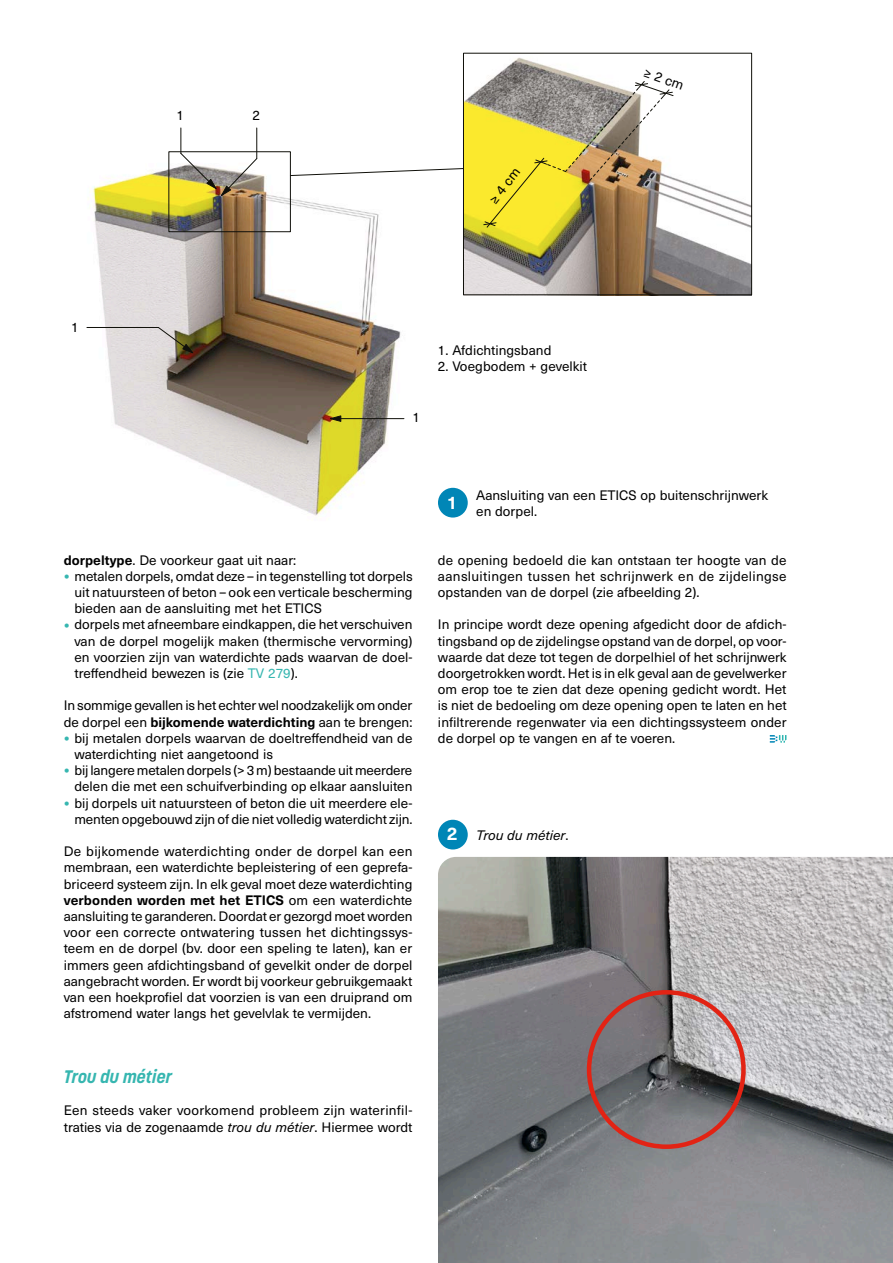
<style>
.page{position:relative;width:893px;height:1263px;background:#fff}
.page>*{position:absolute;margin:0;border:0;box-sizing:border-box;transform-origin:0 0}
.t1{font:italic 700 18px "Korolev";color:#36b6b0}
.t2{font:700 18px "Neue Haas Unica W1 G";color:#fff}
.t3{font:13.5px/16.2px "Neue Haas Unica W1 G";color:#000;text-align:justify}
.t4{font:italic 13.5px "Neue Haas Unica W1 G";color:#000}
.s1{font-weight:700}
.s2{font-size:18px;color:#36b6b0}
.s3{color:#36b6b0}
.s4{font-style:italic}
.s5{font-weight:700;font-style:normal;font-size:18px;color:#fff}
.s6{font-style:normal}
</style>
<div class="page">
<img style="left:86px;top:140px;width:403px;height:378px">
<svg style="left:180px;top:128px;width:77px;height:68px"></svg>
<hr style="left:256px;top:128px;width:1px;height:31px;background:#10100a">
<svg style="left:158px;top:327px;width:35px;height:26px"></svg>
<hr style="left:87px;top:327px;width:71px;height:1px;background:#10100a">
<hr style="left:331px;top:418px;width:73px;height:1px;background:#10100a">
<svg style="left:330px;top:416px;width:11px;height:5px"></svg>
<img style="left:465px;top:57px;width:285px;height:236px">
<img style="left:483px;top:81px;width:190px;height:147px">
<div style="left:463px;top:53px;width:289px;height:242px;border:1px solid #10100a"></div>
<svg style="left:291px;top:168px;width:173px;height:8px"></svg>
<div style="left:169px;top:151px;width:122px;height:81px;border:1px solid #10100a"></div>
<img style="left:438px;top:857px;width:455px;height:406px">
<div style="left:438px;top:488px;width:30px;height:29px;background:#0086b6;border-radius:50%"></div>
<div style="left:438px;top:820px;width:30px;height:29px;background:#0086b6;border-radius:50%"></div>
<div style="left:587px;top:990px;width:159px;height:159px;border:4px solid #e22314;border-radius:50%"></div>
<svg style="left:770px;top:735px;width:16px;height:8px"></svg>
<p class="t3" style="left:176px;top:106px;width:9px">1</p>
<p class="t3" style="left:253px;top:106px;width:9px">2</p>
<p class="t3" style="left:485px;top:197px;width:43px;rotate:-52deg">≥ 4 cm</p>
<p class="t3" style="left:647px;top:63px;width:43px;rotate:20deg">≥ 2 cm</p>
<p class="t3" style="left:71px;top:318px;width:9px">1</p>
<p class="t3" style="left:412px;top:409px;width:9px">1</p>
<p class="t3" style="left:438px;top:341px;width:115px">1. Afdichtingsband</p>
<p class="t3" style="left:438px;top:357px;width:151px">2. Voegbodem + gevelkit</p>
<p class="t3" style="left:64px;top:551px;width:234px"><span class="s1">dorpeltype</span>. De voorkeur gaat uit naar:</p>
<p class="t3" style="left:74px;top:567px;width:340px;text-indent:-11px"><span class="s2">•</span> metalen dorpels, omdat deze – in tegenstelling tot dorpels uit natuursteen of beton – ook een verticale bescherming bieden aan de aansluiting met het ETICS</p>
<p class="t3" style="left:74px;top:616px;width:340px;text-indent:-11px"><span class="s2">•</span> dorpels met afneembare eindkappen, die het verschuiven van de dorpel mogelijk maken (thermische vervorming) en voorzien zijn van waterdichte pads waarvan de doel&shy;treffendheid bewezen is (zie <span class="s3">TV 279</span>).</p>
<p class="t3" style="left:64px;top:697px;width:350px">In sommige gevallen is het echter wel noodzakelijk om onder de dorpel een <span class="s1">bijkomende waterdichting</span> aan te brengen:</p>
<p class="t3" style="left:74px;top:729px;width:340px;text-indent:-11px"><span class="s2">•</span> bij metalen dorpels waarvan de doeltreffendheid van de waterdichting niet aangetoond is</p>
<p class="t3" style="left:64px;top:762px;width:350px;text-align:right"><span class="s2">•</span> bij langere metalen dorpels (&gt; 3 m) bestaande uit meerdere delen die met een schuifverbinding op elkaar aansluiten</p>
<p class="t3" style="left:64px;top:794px;width:350px;text-align:right"><span class="s2">•</span> bij dorpels uit natuursteen of beton die uit meerdere ele&shy;menten opgebouwd zijn of die niet volledig waterdicht zijn.</p>
<p class="t3" style="left:64px;top:843px;width:350px">De bijkomende waterdichting onder de dorpel kan een membraan, een waterdichte bepleistering of een geprefa&shy;briceerd systeem zijn. In elk geval moet deze waterdichting <span class="s1">verbonden worden met het ETICS</span> om een waterdichte aansluiting te garanderen. Doordat er gezorgd moet worden voor een correcte ontwatering tussen het dichtingssys&shy;teem en de dorpel (bv. door een speling te laten), kan er immers geen afdichtingsband of gevelkit onder de dorpel aangebracht worden. Er wordt bij voorkeur gebruikgemaakt van een hoekprofiel dat voorzien is van een druiprand om afstromend water langs het gevelvlak te vermijden.</p>
<h1 class="t1" style="left:64px;top:1065px;width:110px">Trou du métier</h1>
<p class="t3" style="left:64px;top:1102px;width:350px">Een steeds vaker voorkomend probleem zijn waterinfil&shy;traties via de zogenaamde <span class="s4">trou du métier</span>. Hiermee wordt</p>
<h1 class="t2" style="left:447px;top:488px;width:12px">1</h1>
<p class="t3" style="left:476px;top:486px;width:293px">Aansluiting van een ETICS op buitenschrijnwerk en dorpel.</p>
<p class="t3" style="left:438px;top:551px;width:350px">de opening bedoeld die kan ontstaan ter hoogte van de aansluitingen tussen het schrijnwerk en de zijdelingse opstanden van de dorpel (zie afbeelding 2).</p>
<p class="t3" style="left:438px;top:616px;width:350px">In principe wordt deze opening afgedicht door de afdich&shy;tingsband op de zijdelingse opstand van de dorpel, op voor&shy;waarde dat deze tot tegen de dorpelhiel of het schrijnwerk doorgetrokken wordt. Het is in elk geval aan de gevelwerker om erop toe te zien dat deze opening gedicht wordt. Het is niet de bedoeling om deze opening open te laten en het infiltrerende regenwater via een dichtingssysteem onder de dorpel op te vangen en af te voeren.</p>
<p class="t4" style="left:447px;top:825px;width:123px"><span class="s5">2</span> Trou du métier<span class="s6">.</span></p>
</div>
